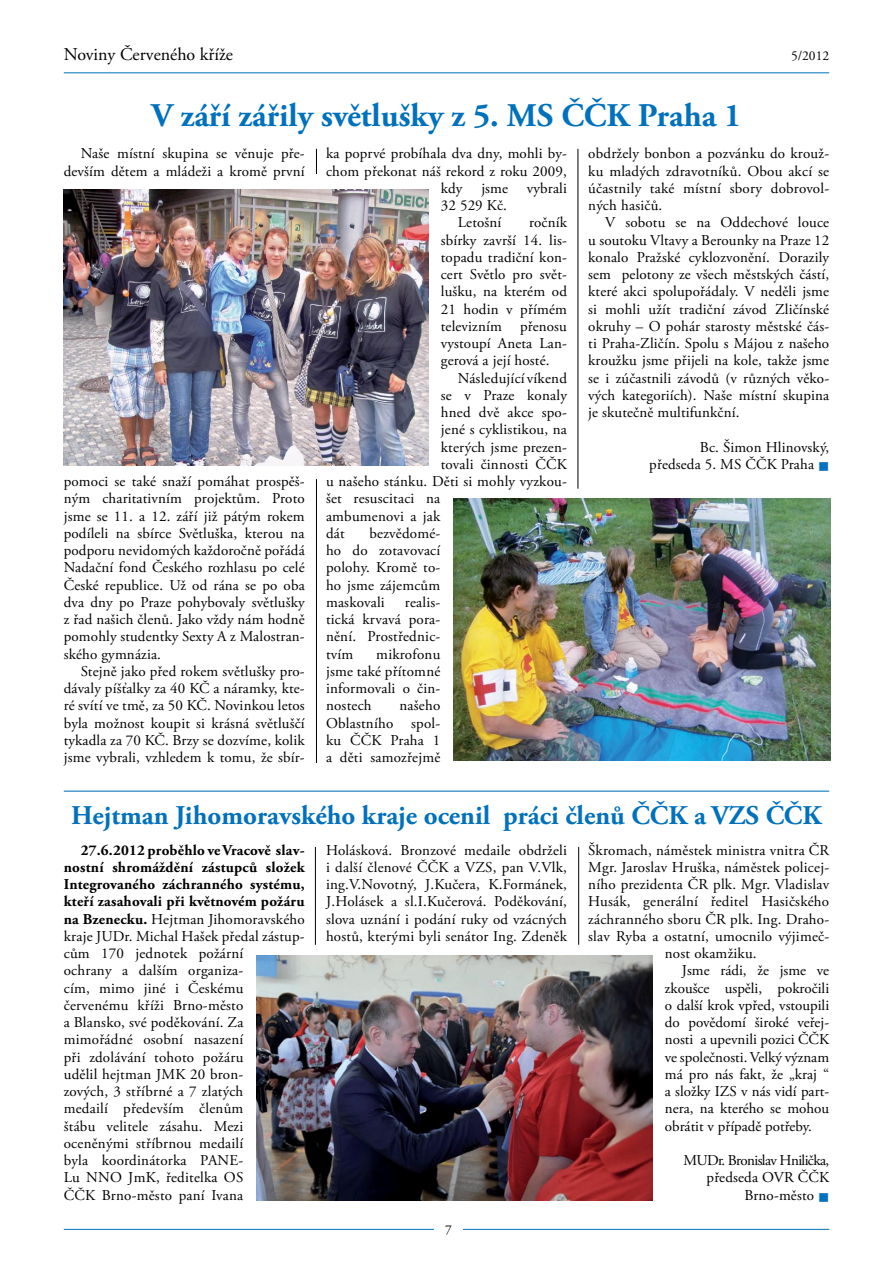
<style>
.page{position:relative;width:893px;height:1263px;background:#fff}
.page>*{position:absolute;margin:0;border:0;box-sizing:border-box;transform-origin:0 0}
.t1{font:700 33px "Adobe Garamond Pro";color:#0071bc}
.t2{font:700 27px "Adobe Garamond Pro";color:#0071bc}
.t3{font:18px "Adobe Garamond Pro";color:#000}
.t4{font:15px/17.2px "Adobe Garamond Pro";letter-spacing:.015em;color:#000;text-align:justify}
.t5{font:15px/17.2px "Adobe Garamond Pro";letter-spacing:-.025em;color:#000;text-align:right}
.t6{font:13.5px "Adobe Garamond Pro";color:#000}
.s1{color:#0071bc}
.s2{font-weight:700}
</style>
<div class="page">
<hr style="left:64px;top:72px;width:765px;height:1px;background:#0071bc">
<hr style="left:64px;top:1229px;width:765px;height:1px;background:#0071bc">
<div style="left:434px;top:1217px;width:29px;height:25px;background:#fff"></div>
<img style="left:64px;top:190px;width:364px;height:275px">
<img style="left:453px;top:499px;width:377px;height:262px">
<hr style="left:64px;top:791px;width:765px;height:1px;background:#0071bc">
<img style="left:256px;top:955px;width:396px;height:245px">
<svg style="left:316px;top:149px;width:1px;height:25px"></svg>
<hr style="left:578px;top:149px;width:1px;height:340px;background:#000">
<hr style="left:316px;top:479px;width:1px;height:284px;background:#000">
<hr style="left:315px;top:847px;width:1px;height:98px;background:#000">
<hr style="left:578px;top:847px;width:1px;height:98px;background:#000">
<p class="t3" style="left:64px;top:43px;width:171px">Noviny Červeného kříže</p>
<p class="t6" style="left:791px;top:47px;width:40px">5/2012</p>
<h1 class="t1" style="left:152px;top:96px;width:591px">V září zářily světlušky z 5. MS ČČK Praha 1</h1>
<p class="t4" style="left:64px;top:145px;width:242px;text-align:right">Naše místní skupina se věnuje pře&shy;devším dětem a mládeži a kromě první</p>
<p class="t4" style="left:64px;top:473px;width:242px">pomoci se také snaží pomáhat prospěš&shy;ným charitativním projektům. Proto jsme se 11. a 12. září již pátým rokem podíleli na sbírce Světluška, kterou na podporu nevidomých každoročně pořádá Nadační fond Českého rozhlasu po celé České republice. Už od rána se po oba dva dny po Praze pohybovaly světlušky z řad našich členů. Jako vždy nám hodně pomohly studentky Sexty A z Malostran&shy;ského gymnázia.</p>
<p class="t4" style="left:64px;top:663px;width:242px;text-indent:17px">Stejně jako před rokem světlušky pro&shy;dávaly píšťalky za 40 KČ a náramky, kte&shy;ré svítí ve tmě, za 50 KČ. Novinkou letos byla možnost koupit si krásná světluščí tykadla za 70 KČ. Brzy se dozvíme, kolik jsme vybrali, vzhledem k tomu, že sbír-</p>
<p class="t4" style="left:326px;top:145px;width:242px">ka poprvé probíhala dva dny, mohli by-</p>
<p class="t4" style="left:326px;top:163px;width:242px">chom překonat náš rekord z roku 2009,</p>
<p class="t4" style="left:441px;top:180px;width:23px">kdy</p>
<p class="t4" style="left:481px;top:180px;width:28px">jsme</p>
<p class="t4" style="left:527px;top:180px;width:42px">vybrali</p>
<p class="t4" style="left:458px;top:197px;width:51px;text-indent:-17px">32 529 Kč.<br>Letošní</p>
<p class="t4" style="left:441px;top:214px;width:128px;text-indent:88px">ročník sbírky završí 14. lis&shy;topadu tradiční kon&shy;cert Světlo pro svět&shy;lušku, na kterém od 21 hodin v přímém televizním přenosu vystoupí Aneta Lan&shy;gerová a její hosté.</p>
<p class="t4" style="left:458px;top:370px;width:111px">Následující víkend</p>
<p class="t4" style="left:441px;top:387px;width:128px">se v Praze konaly</p>
<p class="t4" style="left:441px;top:404px;width:128px">hned dvě akce spo-</p>
<p class="t4" style="left:441px;top:421px;width:128px">jené s cyklistikou, na</p>
<p class="t4" style="left:441px;top:439px;width:128px">kterých jsme prezen-</p>
<p class="t4" style="left:441px;top:456px;width:128px">tovali činnosti ČČK</p>
<p class="t4" style="left:326px;top:473px;width:242px">u našeho stánku. Děti si mohly vyzkou-</p>
<p class="t4" style="left:326px;top:490px;width:116px">šet resuscitaci na</p>
<p class="t4" style="left:326px;top:508px;width:116px">ambumenovi a jak</p>
<p class="t4" style="left:326px;top:525px;width:20px">dát</p>
<p class="t4" style="left:326px;top:525px;width:116px;text-indent:43px">bezvědomé&shy;ho do zotavovací polohy. Kromě to&shy;ho jsme zájemcům maskovali</p>
<p class="t4" style="left:326px;top:594px;width:116px;text-indent:79px">realis&shy;tická krvavá pora&shy;nění. Prostřednic&shy;tvím</p>
<p class="t4" style="left:326px;top:646px;width:116px;text-indent:50px">mikrofonu jsme také přítomné informovali o čin&shy;nostech</p>
<p class="t4" style="left:326px;top:697px;width:116px;text-indent:74px">našeho Oblastního spol&shy;ku ČČK Praha 1 a děti samozřejmě</p>
<p class="t4" style="left:588px;top:145px;width:242px">obdržely bonbon a pozvánku do krouž&shy;ku mladých zdravotníků. Obou akcí se účastnily také místní sbory dobrovol&shy;ných hasičů.</p>
<p class="t4" style="left:588px;top:214px;width:242px;text-indent:17px">V sobotu se na Oddechové louce u soutoku Vltavy a Berounky na Praze 12 konalo Pražské cyklozvonění. Dorazily sem pelotony ze všech městských částí, které akci spolupořádaly. V neděli jsme si mohli užít tradiční závod Zličínské okruhy – O pohár starosty městské čás&shy;ti Praha-Zličín. Spolu s Májou z našeho kroužku jsme přijeli na kole, takže jsme se i zúčastnili závodů (v různých věko&shy;vých kategoriích). Naše místní skupina je skutečně multifunkční.</p>
<p class="t4" style="left:649px;top:439px;width:181px;text-align:right">Bc. Šimon Hlinovský, předseda 5. MS ČČK Praha <span class="s1">■</span></p>
<h2 class="t2" style="left:71px;top:800px;width:752px">Hejtman Jihomoravského kraje ocenil práci členů ČČK a VZS ČČK</h2>
<p class="t4" style="left:64px;top:842px;width:242px;text-align:left;text-indent:17px"><span class="s2">27.6.2012 proběhlo ve Vracově slav&shy;nostní shromáždění zástupců složek<br>Integrovaného záchranného systému, kteří zasahovali při květnovém požáru na Bzenecku.</span> Hejtman Jihomoravského kraje JUDr. Michal Hašek předal zástup&shy;cům 170 jednotek požární<br>ochrany a dalším organiza-<br>cím, mimo jiné i Českému červenému kříži Brno-město<br>a Blansko, své poděkování. Za mimořádné osobní nasazení<br>při zdolávání tohoto požáru<br>udělil hejtman JMK 20 bron-<br>zových, 3 stříbrné a 7 zlatých<br>medailí především členům<br>štábu velitele zásahu. Mezi oceněnými stříbrnou medailí<br>byla koordinátorka PANE-<br>Lu NNO JmK, ředitelka OS<br>ČČK Brno-město paní Ivana</p>
<p class="t4" style="left:326px;top:842px;width:242px">Holásková. Bronzové medaile obdrželi i další členové ČČK a VZS, pan V.Vlk, ing.V.Novotný, J.Kučera, K.Formánek, J.Holásek a sl.I.Kučerová. Poděkování, slova uznání i podání ruky od vzácných hostů, kterými byli senátor Ing. Zdeněk</p>
<p class="t4" style="left:588px;top:842px;width:242px">Škromach, náměstek ministra vnitra ČR</p>
<p class="t4" style="left:588px;top:859px;width:242px">Mgr. Jaroslav Hruška, náměstek policej-</p>
<p class="t4" style="left:588px;top:876px;width:242px">ního prezidenta ČR plk. Mgr. Vladislav</p>
<p class="t4" style="left:588px;top:893px;width:242px">Husák, generální ředitel Hasičského</p>
<p class="t4" style="left:588px;top:911px;width:242px">záchranného sboru ČR plk. Ing. Draho-</p>
<p class="t4" style="left:588px;top:928px;width:242px">slav Ryba a ostatní, umocnilo výjimeč-</p>
<p class="t4" style="left:665px;top:945px;width:93px">nost okamžiku.</p>
<p class="t4" style="left:682px;top:962px;width:149px">Jsme rádi, že jsme ve</p>
<p class="t4" style="left:665px;top:980px;width:166px">zkoušce uspěli, pokročili</p>
<p class="t4" style="left:665px;top:997px;width:166px">o další krok vpřed, vstoupili</p>
<p class="t4" style="left:665px;top:1014px;width:166px">do povědomí široké veřej-</p>
<p class="t4" style="left:665px;top:1031px;width:166px">nosti a upevnili pozici ČČK</p>
<p class="t4" style="left:665px;top:1049px;width:166px">ve společnosti. Velký význam</p>
<p class="t4" style="left:665px;top:1066px;width:166px">má pro nás fakt, že „kraj “</p>
<p class="t4" style="left:665px;top:1083px;width:166px">a složky IZS v nás vidí part-</p>
<p class="t4" style="left:665px;top:1100px;width:166px">nera, na kterého se mohou</p>
<p class="t4" style="left:665px;top:1118px;width:149px">obrátit v případě potřeby.</p>
<p class="t5" style="left:684px;top:1152px;width:147px">MUDr. Bronislav Hnilička, předseda OVR ČČK<br>Brno-město <span class="s1">■</span></p>
</div>
